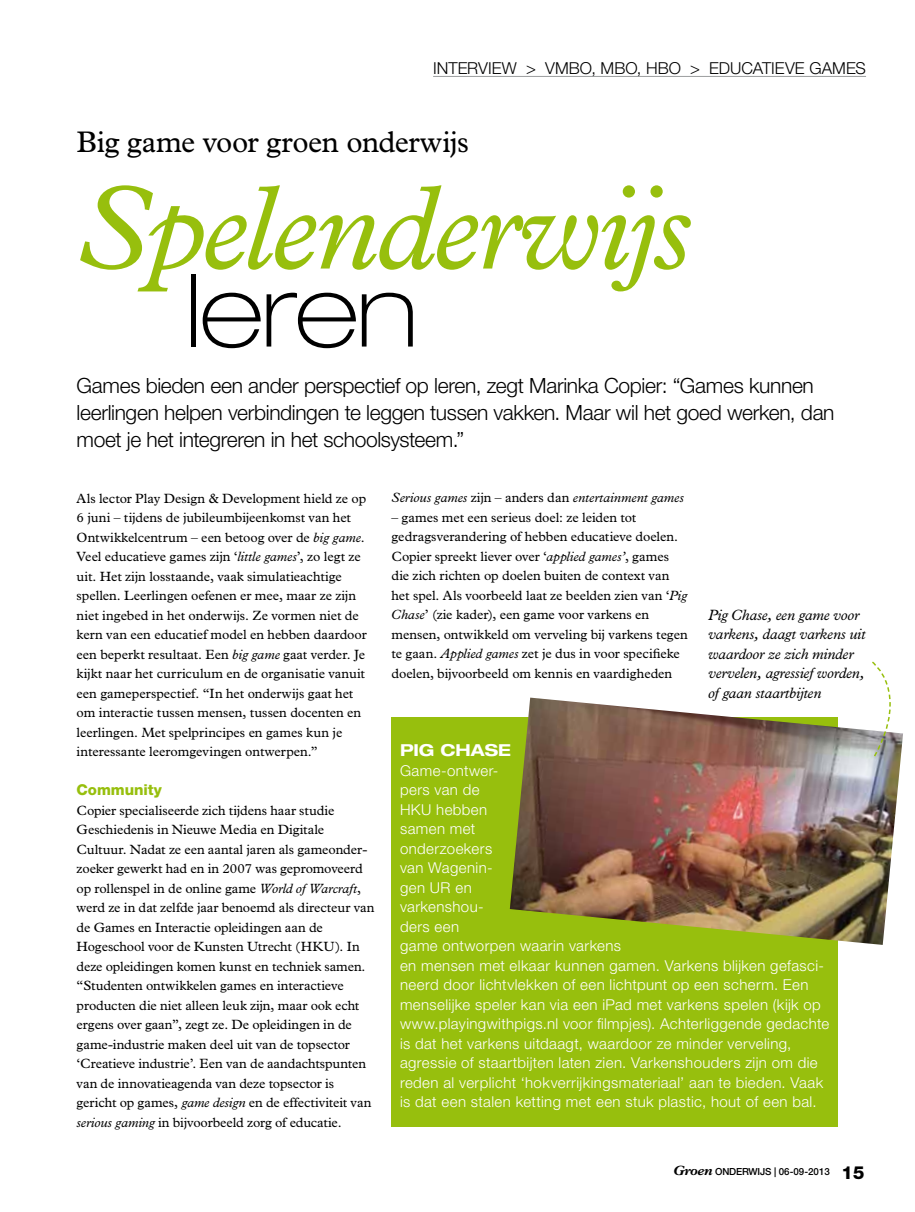
<style>
.page{position:relative;width:915px;height:1212px;background:#fff}
.page>*{position:absolute;margin:0;border:0;box-sizing:border-box;transform-origin:0 0}
.t1{font:italic 120px "Plantin Std";letter-spacing:-.02em;color:#97bf0d}
.t2{font:100 expanded 102px "Helvetica Neue LT Std";letter-spacing:-.015em;color:#000}
.t3{font:30px "Plantin Std";letter-spacing:-.02em;color:#000}
.t4{font:300 21px/27px "Helvetica Neue LT Std";letter-spacing:-.015em;color:#000}
.t5{font:300 16.5px "Helvetica Neue LT Std";color:#000}
.t6{font:700 expanded 16.5px "Helvetica Neue LT Std";color:#fff}
.t7{font:300 15px/19.5px "Helvetica Neue LT Std";letter-spacing:.025em;color:#fff}
.t8{font:italic 15px/19.5px "Plantin Std";letter-spacing:-.01em;color:#000}
.t9{font:800 15px "Helvetica Neue LT Std";letter-spacing:-.005em;color:#97bf0d}
.t10{font:13.5px/19.5px "Plantin Std";letter-spacing:-.005em;color:#000}
.t11{font:italic 13.5px "Plantin Std";color:#000}
.t12{font:500 9.75px "Helvetica Neue LT Std";letter-spacing:-.02em;color:#000}
.s1{font-style:italic}
.s2{font-style:normal}
.s3{font-family:"Plantin Std";font-weight:700;font-style:italic;font-size:13.5px}
.s4{font-weight:800;font-size:18px}
</style>
<div class="page">
<hr style="left:433px;top:76px;width:432px;height:1px;background:#9c9e9f">
<div style="left:391px;top:717px;width:447px;height:410px;background:#97bf0d"></div>
<img style="left:509px;top:698px;width:392px;height:247px">
<svg style="left:870px;top:661px;width:33px;height:97px"></svg>
<p class="t5" style="left:433px;top:58px;width:434px">interview &gt; vmbo, mbo, hbo &gt; educatieve games</p>
<h3 class="t3" style="left:77px;top:124px;width:393px">Big game voor groen onderwijs</h3>
<h1 class="t1" style="left:77px;top:158px;width:616px">Spelenderwijs</h1>
<h2 class="t2" style="left:184px;top:250px;width:235px">leren</h2>
<h3 class="t4" style="left:77px;top:372px;width:759px">games bieden een ander perspectief op leren, zegt marinka copier: “games kunnen leerlingen helpen verbindingen te leggen tussen vakken. maar wil het goed werken, dan moet je het integreren in het schoolsysteem.”</h3>
<p class="t10" style="left:77px;top:488px;width:291px">Als lector Play Design &amp; Development hield ze op 6 juni – tijdens de jubileumbijeenkomst van het Ontwikkelcentrum – een betoog over de <span class="s1">big game</span>.<br>Veel educatieve games zijn ‘<span class="s1">little games</span>’, zo legt ze uit. Het zijn losstaande, vaak simulatieachtige spellen. Leerlingen oefenen er mee, maar ze zijn niet ingebed in het onderwijs. Ze vormen niet de kern van een educatief model en hebben daardoor een beperkt resultaat. Een <span class="s1">big game</span> gaat verder. Je kijkt naar het curriculum en de organisatie vanuit een gameperspectief. “In het onderwijs gaat het om interactie tussen mensen, tussen docenten en leerlingen. Met spelprincipes en games kun je interessante leeromgevingen ontwerpen.”</p>
<p class="t9" style="left:77px;top:781px;width:87px">Community</p>
<p class="t10" style="left:77px;top:800px;width:299px">Copier specialiseerde zich tijdens haar studie Geschiedenis in Nieuwe Media en Digitale Cultuur. Nadat ze een aantal jaren als gameonder&shy;zoeker gewerkt had en in 2007 was gepromoveerd op rollenspel in de online game <span class="s1">World of Warcraft</span>, werd ze in dat zelfde jaar benoemd als directeur van de Games en Interactie opleidingen aan de Hogeschool voor de Kunsten Utrecht (HKU). In deze opleidingen komen kunst en techniek samen. “Studenten ontwikkelen games en interactieve producten die niet alleen leuk zijn, maar ook echt ergens over gaan”, zegt ze. De opleidingen in de game-industrie maken deel uit van de topsector ‘Creatieve industrie’. Een van de aandachtspunten van de innovatieagenda van deze topsector is gericht op games, <span class="s1">game design</span> en de effectiviteit van <span class="s1">serious gaming</span> in bijvoorbeeld zorg of educatie.</p>
<p class="t11" style="left:391px;top:490px;width:294px">Serious games <span class="s2">zijn – anders dan</span> entertainment games</p>
<p class="t10" style="left:391px;top:508px;width:298px">– games met een serieus doel: ze leiden tot gedragsverandering of hebben educatieve doelen.<br>Copier spreekt liever over ‘<span class="s1">applied games’</span>, games die zich richten op doelen buiten de context van het spel. Als voorbeeld laat ze beelden zien van ‘<span class="s1">Pig Chase</span>’ (zie kader), een game voor varkens en mensen, ontwikkeld om verveling bij varkens tegen te gaan. <span class="s1">Applied games</span> zet je dus in voor specifieke doelen, bijvoorbeeld om kennis en vaardigheden</p>
<p class="t8" style="left:708px;top:605px;width:159px">Pig Chase, een game voor varkens, daagt varkens uit waardoor ze zich minder vervelen, agressief worden, of gaan staartbijten</p>
<p class="t6" style="left:400px;top:740px;width:112px">PIG CHASE</p>
<p class="t7" style="left:400px;top:760px;width:431px">game-ontwer-<br>pers van de<br>hKu hebben<br>samen met<br>onderzoekers<br>van wagenin-<br>gen ur en<br>varkenshou-<br>ders een<br>game ontworpen waarin varkens<br>en mensen met elkaar kunnen gamen. varkens blijken gefasci&shy;neerd door lichtvlekken of een lichtpunt op een scherm. een menselijke speler kan via een iPad met varkens spelen (kijk op www.playingwithpigs.nl voor filmpjes). achterliggende gedachte is dat het varkens uitdaagt, waardoor ze minder verveling, agressie of staartbijten laten zien. varkenshouders zijn om die reden al verplicht ‘hokverrijkingsmateriaal’ aan te bieden. vaak is dat een stalen ketting met een stuk plastic, hout of een bal.</p>
<p class="t12" style="left:673px;top:1166px;width:192px"><span class="s3">Groen</span> ONDERWIJS | 06-09-2013 <span class="s4">15</span></p>
</div>
